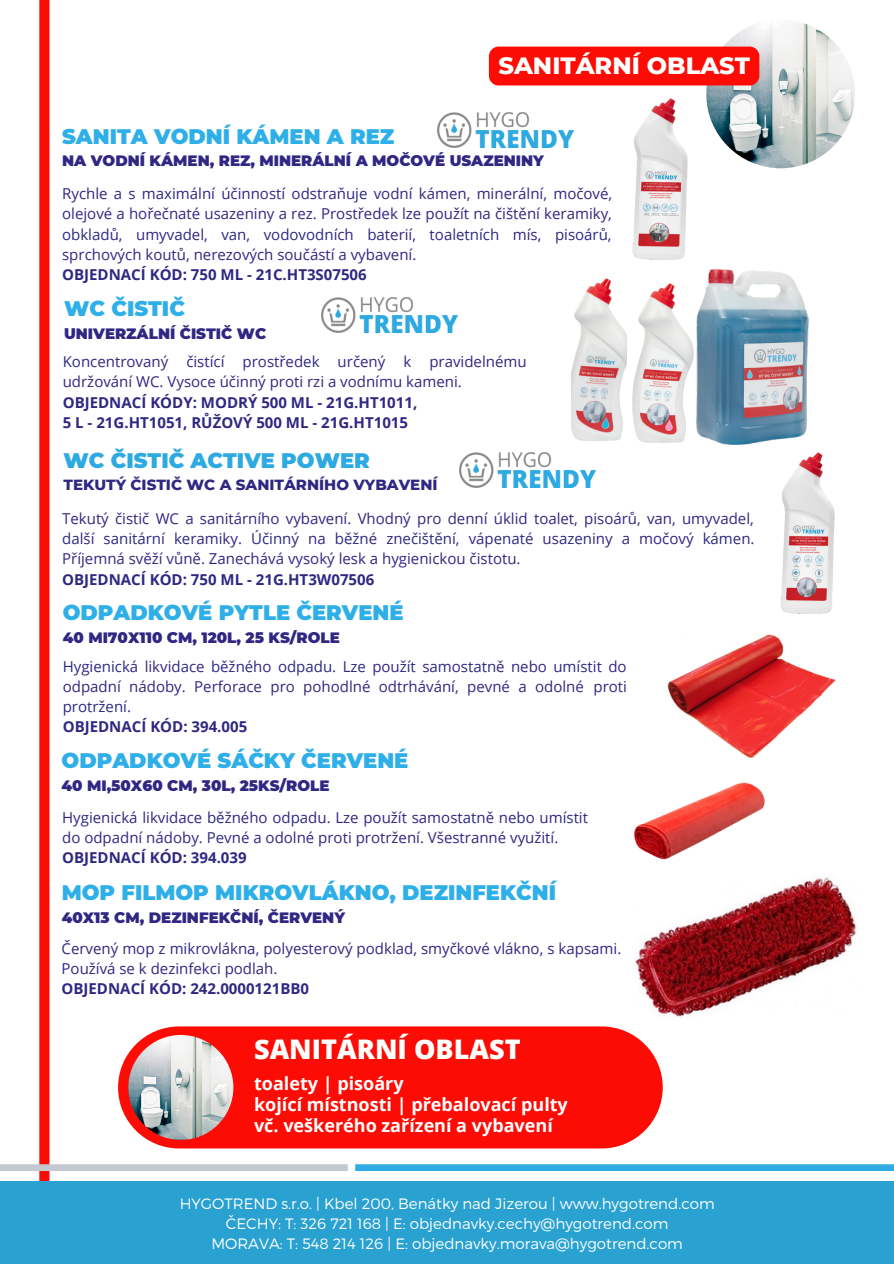
<style>
.page{position:relative;width:894px;height:1264px;background:#fff}
.page>*{position:absolute;margin:0;border:0;box-sizing:border-box;transform-origin:0 0}
.t1{font:800 27px "Open Sans";color:#fffffe}
.t2{font:800 24px "Montserrat";color:#fff}
.t3{font:900 21px "Montserrat";color:#2eafe8}
.t4{font:900 21px "Montserrat";color:#2daae1}
.t5{font:700 18px "Open Sans";color:#fff}
.t6{font:15px/20.2px "Open Sans";color:#312783;text-align:justify}
.t7{font:700 15px "Open Sans";color:#312783}
.t8{font:300 15px "Montserrat";color:#fffffe}
.t9{font:900 15px "Montserrat";color:#312783}
.t10{font:800 15px "Montserrat";color:#312783}
</style>
<div class="page">
<div style="left:39px;top:0;width:10px;height:1263px;background:#fc0c05"></div>
<img style="left:706px;top:19px;width:148px;height:149px;border-radius:50%">
<div style="left:118px;top:1026px;width:544px;height:122px;background:#fc0c05;border-radius:61px"></div>
<img style="left:128px;top:1034px;width:105px;height:105px;border-radius:50%">
<img style="left:632px;top:99px;width:54px;height:161px">
<img style="left:780px;top:453px;width:54px;height:161px">
<img style="left:696px;top:269px;width:112px;height:175px">
<img style="left:632px;top:283px;width:61px;height:159px">
<img style="left:571px;top:279px;width:55px;height:161px">
<img style="left:634px;top:877px;width:222px;height:140px">
<img style="left:667px;top:634px;width:169px;height:124px">
<img style="left:633px;top:782px;width:132px;height:78px">
<div style="left:489px;top:47px;width:270px;height:38px;background:#fc0c05;border-radius:10px"></div>
<img style="left:437px;top:112px;width:136px;height:35px">
<img style="left:321px;top:298px;width:137px;height:35px">
<img style="left:459px;top:453px;width:136px;height:35px">
<div style="left:0;top:1181px;width:893px;height:82px;background:#29a1d1"></div>
<svg style="left:0;top:1164px;width:347px;height:6px;background:#c5cad2"></svg>
<svg style="left:355px;top:1164px;width:538px;height:6px;background:#36aee3"></svg>
<p class="t2" style="left:498px;top:51px;width:253px">SANITÁRNÍ OBLAST</p>
<p class="t3" style="left:62px;top:123px;width:333px">SANITA VODNÍ KÁMEN A REZ</p>
<p class="t9" style="left:62px;top:151px;width:483px">NA VODNÍ KÁMEN, REZ, MINERÁLNÍ A MOČOVÉ USAZENINY</p>
<p class="t6" style="left:62px;top:183px;width:551px">Rychle a s maximální účinností odstraňuje vodní kámen, minerální, močové, olejové a hořečnaté usazeniny a rez. Prostředek lze použít na čištění keramiky, obkladů, umyvadel, van, vodovodních baterií, toaletních mís, pisoárů, sprchových koutů, nerezových součástí a vybavení.</p>
<p class="t7" style="left:62px;top:264px;width:306px">OBJEDNACÍ KÓD: 750 ML - 21C.HT3S07506</p>
<p class="t3" style="left:64px;top:296px;width:122px">WC ČISTIČ</p>
<p class="t9" style="left:64px;top:324px;width:203px">UNIVERZÁLNÍ ČISTIČ WC</p>
<p class="t6" style="left:63px;top:351px;width:465px">Koncentrovaný čistící prostředek určený k pravidelnému udržování WC. Vysoce účinný proti rzi a vodnímu kameni.</p>
<p class="t7" style="left:63px;top:391px;width:356px">OBJEDNACÍ KÓDY: MODRÝ 500 ML - 21G.HT1011,</p>
<p class="t7" style="left:63px;top:412px;width:346px">5 L - 21G.HT1051, RŮŽOVÝ 500 ML - 21G.HT1015</p>
<p class="t4" style="left:63px;top:447px;width:308px">WC ČISTIČ ACTIVE POWER</p>
<p class="t10" style="left:63px;top:475px;width:375px">TEKUTÝ ČISTIČ WC A SANITÁRNÍHO VYBAVENÍ</p>
<p class="t6" style="left:62px;top:508px;width:693px">Tekutý čistič WC a sanitárního vybavení. Vhodný pro denní úklid toalet, pisoárů, van, umyvadel, další sanitární keramiky. Účinný na běžné znečištění, vápenaté usazeniny a močový kámen.<br>Příjemná svěží vůně. Zanechává vysoký lesk a hygienickou čistotu.</p>
<p class="t7" style="left:62px;top:568px;width:313px">OBJEDNACÍ KÓD: 750 ML - 21G.HT3W07506</p>
<p class="t3" style="left:63px;top:600px;width:342px">ODPADKOVÉ PYTLE ČERVENÉ</p>
<p class="t9" style="left:63px;top:628px;width:278px">40 MI70X110 CM, 120L, 25 KS/ROLE</p>
<p class="t6" style="left:63px;top:655px;width:565px">Hygienická likvidace běžného odpadu. Lze použít samostatně nebo umístit do odpadní nádoby. Perforace pro pohodlné odtrhávání, pevné a odolné proti protržení.</p>
<p class="t7" style="left:63px;top:716px;width:186px">OBJEDNACÍ KÓD: 394.005</p>
<p class="t3" style="left:62px;top:748px;width:348px">ODPADKOVÉ SÁČKY ČERVENÉ</p>
<p class="t9" style="left:62px;top:776px;width:269px">40 MI,50X60 CM, 30L, 25KS/ROLE</p>
<p class="t6" style="left:62px;top:806px;width:527px">Hygienická likvidace běžného odpadu. Lze použít samostatně nebo umístit do odpadní nádoby. Pevné a odolné proti protržení. Všestranné využití.</p>
<p class="t7" style="left:62px;top:847px;width:186px">OBJEDNACÍ KÓD: 394.039</p>
<p class="t3" style="left:62px;top:879px;width:495px">MOP FILMOP MIKROVLÁKNO, DEZINFEKČNÍ</p>
<p class="t9" style="left:62px;top:908px;width:285px">40X13 CM, DEZINFEKČNÍ, ČERVENÝ</p>
<p class="t6" style="left:62px;top:937px;width:561px">Červený mop z mikrovlákna, polyesterový podklad, smyčkové vlákno, s kapsami.<br>Používá se k dezinfekci podlah.</p>
<p class="t7" style="left:62px;top:978px;width:249px">OBJEDNACÍ KÓD: 242.0000121BB0</p>
<p class="t1" style="left:254px;top:1029px;width:268px">SANITÁRNÍ OBLAST</p>
<p class="t5" style="left:254px;top:1070px;width:151px">toalety | pisoáry</p>
<p class="t5" style="left:254px;top:1091px;width:315px">kojící místnosti | přebalovací pulty</p>
<p class="t5" style="left:254px;top:1113px;width:300px">vč. veškerého zařízení a vybavení</p>
<p class="t8" style="left:180px;top:1193px;width:536px">HYGOTREND s.r.o. | Kbel 200, Benátky nad Jizerou | www.hygotrend.com</p>
<p class="t8" style="left:226px;top:1213px;width:444px">ČECHY: T: 326 721 168 | E: objednavky.cechy@hygotrend.com</p>
<p class="t8" style="left:211px;top:1234px;width:473px">MORAVA: T: 548 214 126 | E: objednavky.morava@hygotrend.com</p>
</div>
